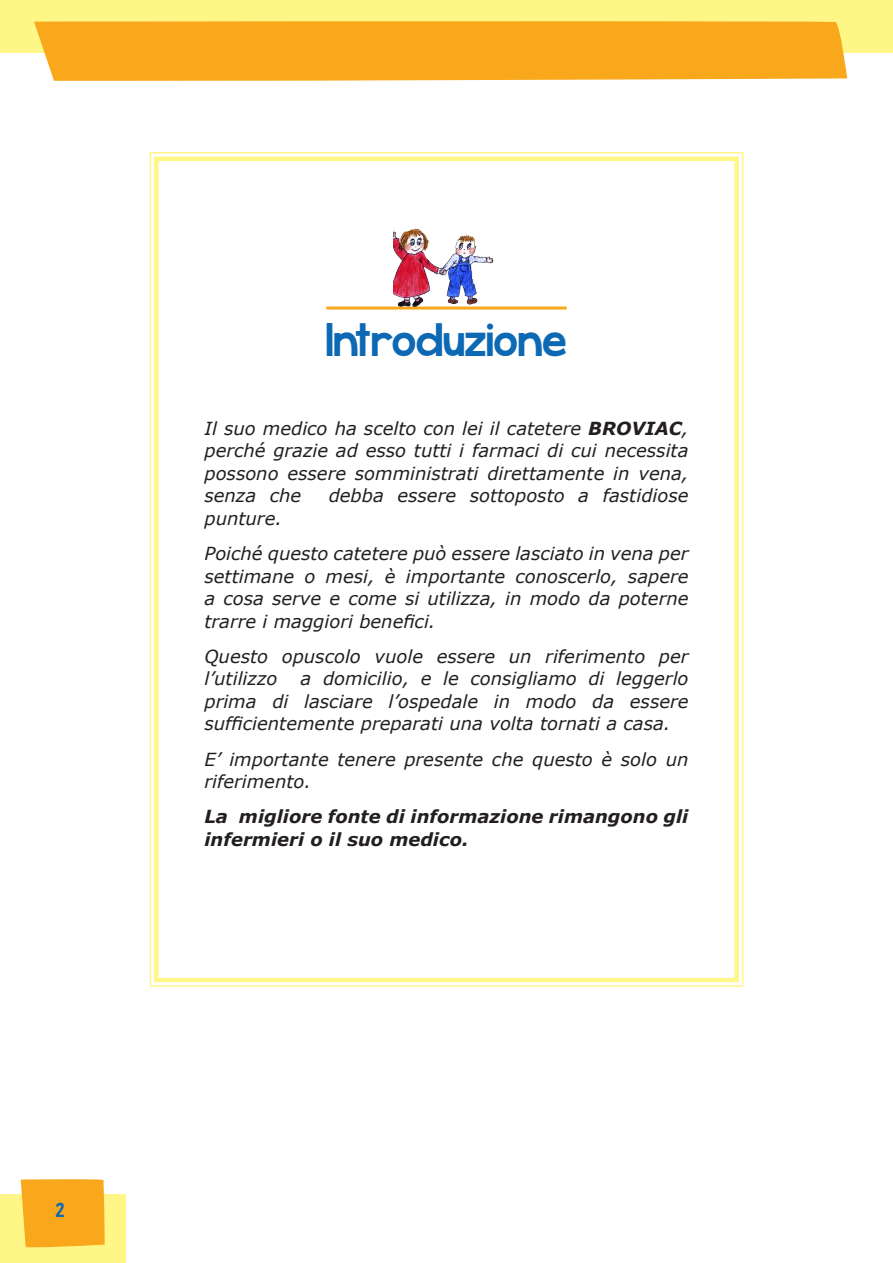
<style>
.page{position:relative;width:893px;height:1263px;background:#fff}
.page>*{position:absolute;margin:0;border:0;box-sizing:border-box;transform-origin:0 0}
.t1{font:48px "KG Whatthe Teacher Wants";letter-spacing:.01em;color:#0d69b4}
.t2{font:21px "KG Whatthe Teacher Wants";color:#0d69b4}
.t3{font:italic 18px/22.5px "Verdana";color:#231f20;text-align:justify}
.t4{font:italic 700 18px/22.5px "Verdana";color:#231f20}
.s1{font-weight:700}
</style>
<div class="page">
<div style="left:0;top:0;width:893px;height:52px;background:#fff688"></div>
<div style="left:0;top:1195px;width:125px;height:68px;background:#fff688"></div>
<div style="left:34px;top:21px;width:813px;height:60px;background:#f9a71b"></div>
<svg style="left:21px;top:1179px;width:84px;height:68px;background:#f9ab21"></svg>
<svg style="left:149px;top:152px;width:595px;height:835px"></svg>
<div style="left:154px;top:157px;width:585px;height:825px;border:4px solid #fff688"></div>
<h1 class="t1" style="left:326px;top:310px;width:242px">Introduzione</h1>
<p class="t3" style="left:204px;top:417px;width:486px">Il suo medico ha scelto con lei il catetere <span class="s1">BROVIAC</span>, perché grazie ad esso tutti i farmaci di cui necessita possono essere somministrati direttamente in vena, senza che</p>
<p class="t3" style="left:329px;top:484px;width:361px">debba essere sottoposto a fastidiose</p>
<p class="t3" style="left:204px;top:500px;width:485px;line-height:35.2px">punture.<br>Poiché questo catetere può essere lasciato in vena per</p>
<p class="t3" style="left:204px;top:564px;width:486px">settimane o mesi, è importante conoscerlo, sapere a cosa serve e come si utilizza, in modo da poterne trarre i maggiori benefici.</p>
<p class="t3" style="left:204px;top:645px;width:485px">Questo opuscolo vuole essere un riferimento per l’utilizzo</p>
<p class="t3" style="left:204px;top:667px;width:486px;text-indent:96px">a domicilio, e le consigliamo di leggerlo prima di lasciare l’ospedale in modo da essere sufficientemente preparati una volta tornati a casa.</p>
<p class="t3" style="left:204px;top:748px;width:486px">E’ importante tenere presente che questo è solo un riferimento.</p>
<p class="t4" style="left:204px;top:805px;width:485px">La migliore fonte di informazione rimangono gli infermieri o il suo medico.</p>
<p class="t2" style="left:56px;top:1197px;width:10px">2</p>
</div>
